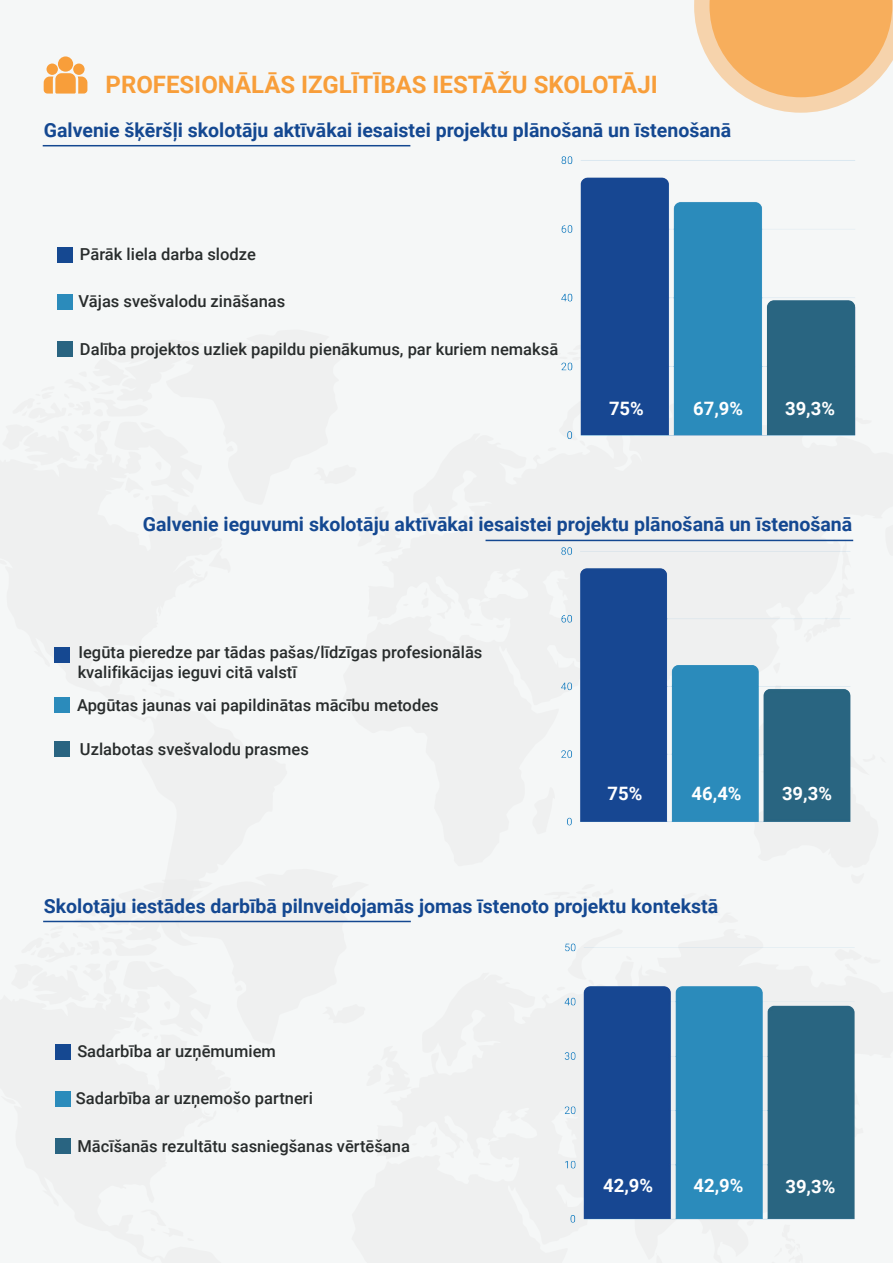
<style>
.page{position:relative;width:893px;height:1263px;background:#f5f7f7}
.page>*{position:absolute;margin:0;border:0;box-sizing:border-box;transform-origin:0 0}
.t1{font:700 24px "Roboto";color:#f89e3a}
.t2{font:700 19.5px "Roboto";color:#144891}
.t3{font:700 18.45px "Roboto";color:#fff}
.t4{font:500 16.5px/19.8px "Roboto";color:#282c2c}
</style>
<div class="page">
<img style="left:561px;top:156px;width:295px;height:283px">
<div style="left:57px;top:247px;width:16px;height:16px;background:#154891"></div>
<div style="left:57px;top:294px;width:16px;height:16px;background:#2b8bbb"></div>
<div style="left:57px;top:341px;width:16px;height:16px;background:#296481"></div>
<img style="left:561px;top:547px;width:290px;height:279px">
<div style="left:54px;top:647px;width:16px;height:16px;background:#154891"></div>
<div style="left:54px;top:697px;width:16px;height:16px;background:#2b8bbb"></div>
<div style="left:54px;top:741px;width:16px;height:16px;background:#296481"></div>
<img style="left:564px;top:943px;width:291px;height:280px">
<div style="left:55px;top:1044px;width:15px;height:16px;background:#154891"></div>
<div style="left:55px;top:1091px;width:15px;height:16px;background:#2b8bbb"></div>
<div style="left:55px;top:1138px;width:15px;height:16px;background:#296481"></div>
<hr style="left:43px;top:145px;width:367px;height:1px;background:#144891">
<hr style="left:485px;top:540px;width:368px;height:1px;background:#144891">
<hr style="left:43px;top:921px;width:368px;height:1px;background:#144891">
<div style="left:58px;top:56px;width:15px;height:16px;background:#f89e3a;border-radius:50%"></div>
<svg style="left:44px;top:73px;width:43px;height:21px"></svg>
<div style="left:46px;top:64px;width:12px;height:11px;background:#f89e3a;border-radius:50%"></div>
<div style="left:73px;top:64px;width:12px;height:11px;background:#f89e3a;border-radius:50%"></div>
<svg style="left:694px;top:0;width:199px;height:113px"></svg>
<h1 class="t1" style="left:106px;top:68px;width:554px">PROFESIONĀLĀS IZGLĪTĪBAS IESTĀŽU SKOLOTĀJI</h1>
<p class="t2" style="left:44px;top:116px;width:689px">Galvenie šķēršļi skolotāju aktīvākai iesaistei projektu plānošanā un īstenošanā</p>
<p class="t4" style="left:80px;top:244px;width:177px">Pārāk liela darba slodze</p>
<p class="t4" style="left:79px;top:291px;width:208px">Vājas svešvalodu zināšanas</p>
<p class="t4" style="left:80px;top:339px;width:480px">Dalība projektos uzliek papildu pienākumus, par kuriem nemaksā</p>
<p class="t3" style="left:609px;top:395px;width:36px">75%</p>
<p class="t3" style="left:693px;top:395px;width:51px">67,9%</p>
<p class="t3" style="left:785px;top:396px;width:51px">39,3%</p>
<p class="t2" style="left:143px;top:511px;width:711px">Galvenie ieguvumi skolotāju aktīvākai iesaistei projektu plānošanā un īstenošanā</p>
<p class="t4" style="left:78px;top:642px;width:406px">Iegūta pieredze par tādas pašas/līdzīgas profesionālās kvalifikācijas ieguvi citā valstī</p>
<p class="t4" style="left:77px;top:695px;width:363px">Apgūtas jaunas vai papildinātas mācību metodes</p>
<p class="t4" style="left:80px;top:738px;width:231px">Uzlabotas svešvalodu prasmes</p>
<p class="t3" style="left:607px;top:781px;width:36px">75%</p>
<p class="t3" style="left:692px;top:781px;width:51px">46,4%</p>
<p class="t3" style="left:782px;top:781px;width:51px">39,3%</p>
<p class="t2" style="left:44px;top:893px;width:676px">Skolotāju iestādes darbībā pilnveidojamās jomas īstenoto projektu kontekstā</p>
<p class="t4" style="left:77px;top:1041px;width:200px">Sadarbība ar uzņēmumiem</p>
<p class="t4" style="left:76px;top:1087px;width:238px">Sadarbība ar uzņemošo partneri</p>
<p class="t4" style="left:77px;top:1136px;width:334px">Mācīšanās rezultātu sasniegšanas vērtēšana</p>
<p class="t3" style="left:603px;top:1173px;width:51px">42,9%</p>
<p class="t3" style="left:693px;top:1173px;width:51px">42,9%</p>
<p class="t3" style="left:785px;top:1173px;width:51px">39,3%</p>
</div>
